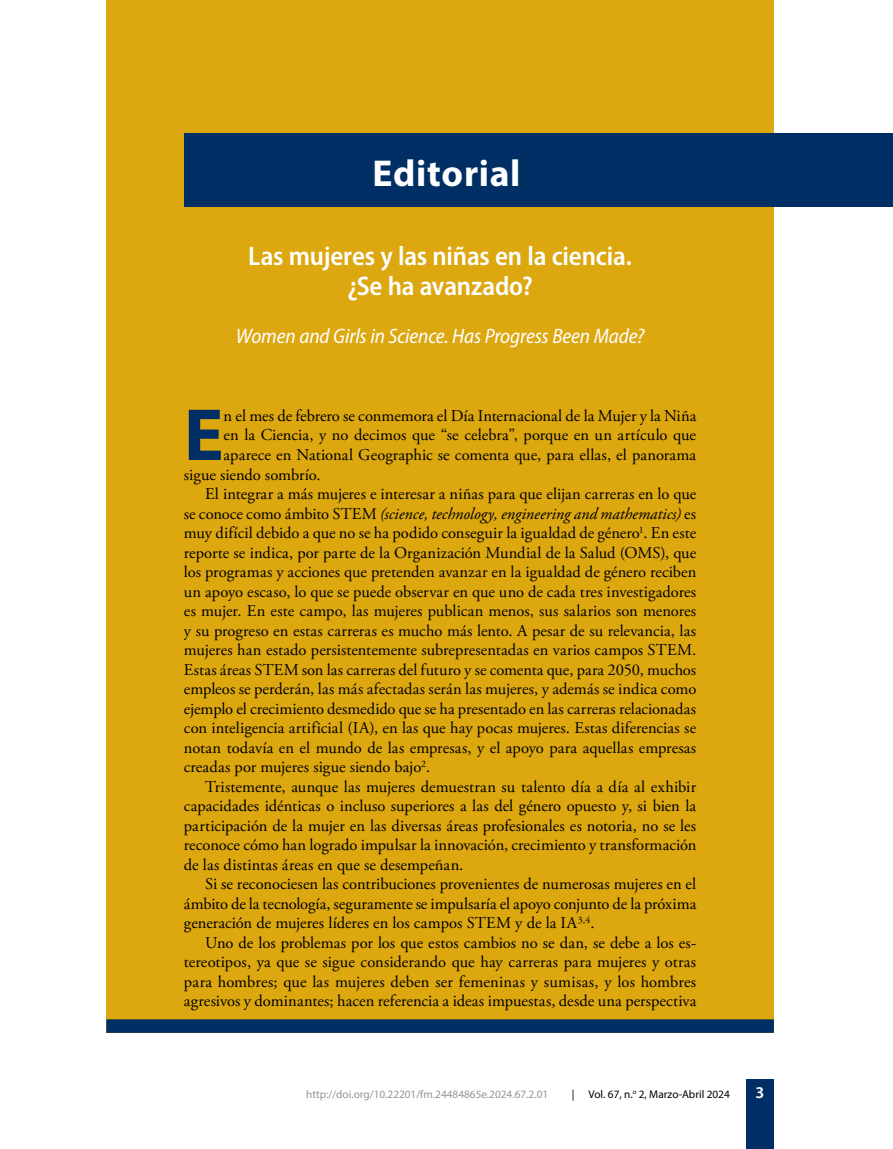
<style>
.page{position:relative;width:893px;height:1149px;background:#fff}
.page>*{position:absolute;margin:0;border:0;box-sizing:border-box;transform-origin:0 0}
.PP{font:700 74.4px "Myriad Pro";color:#002f65}
.t1{font:700 37.5px "Myriad Pro";letter-spacing:.02em;color:#fff}
.Tit_editorial{font:600 semi-condensed 27px/30px "Myriad Pro";letter-spacing:-.01em;color:#fff;text-align:center}
.Titi_editorial_ingle{font:italic semi-condensed 21px "Myriad Pro";letter-spacing:-.005em;color:#fff}
.C_de_texto{font:16.5px/19.5px "Adobe Garamond Pro";color:#000;text-align:justify}
.PP-2{font:16.5px "Adobe Garamond Pro";color:#000}
.t2{font:600 16.5px "Myriad Pro";color:#fff}
.DOI_derecho{font:11.25px "Myriad Pro";color:#939598}
.t3{font:11.25px "Myriad Pro";color:#000}
.s1{font-style:italic}
</style>
<div class="page">
<div style="left:746px;top:1079px;width:28px;height:69px;background:#002f65"></div>
<div style="left:106px;top:0;width:668px;height:1032px;background:#dca70f"></div>
<div style="left:184px;top:133px;width:709px;height:74px;background:#002f65"></div>
<div style="left:106px;top:1019px;width:668px;height:13px;background:#002f65"></div>
<h2 class="t1" style="left:372px;top:148px;width:150px">Editorial</h2>
<p class="Tit_editorial" style="left:248px;top:241px;width:385px">Las mujeres y las niñas en la ciencia. ¿Se ha avanzado?</p>
<p class="Titi_editorial_ingle" style="left:236px;top:324px;width:410px">Women and Girls in Science. Has Progress Been Made?</p>
<p class="PP" style="left:184px;top:386px;width:41px">E</p>
<p class="PP-2" style="left:224px;top:405px;width:474px">n el mes de febrero se conmemora el Día Internacional de la Mujer y la Niña</p>
<p class="PP-2" style="left:224px;top:425px;width:474px">en la Ciencia, y no decimos que “se celebra”, porque en un artículo que</p>
<p class="PP-2" style="left:224px;top:444px;width:474px">aparece en National Geographic se comenta que, para ellas, el panorama</p>
<p class="PP-2" style="left:184px;top:464px;width:138px">sigue siendo sombrío.</p>
<p class="C_de_texto" style="left:184px;top:484px;width:514px;text-indent:21px">El integrar a más mujeres e interesar a niñas para que elijan carreras en lo que se conoce como ámbito STEM <span class="s1">(science, technology, engineering and mathematics)</span> es muy difícil debido a que no se ha podido conseguir la igualdad de género<sup>1</sup>. En este reporte se indica, por parte de la Organización Mundial de la Salud (OMS), que los programas y acciones que pretenden avanzar en la igualdad de género reciben un apoyo escaso, lo que se puede observar en que uno de cada tres investigadores es mujer. En este campo, las mujeres publican menos, sus salarios son menores y su progreso en estas carreras es mucho más lento. A pesar de su relevancia, las mujeres han estado persistentemente subrepresentadas en varios campos STEM.<br>Estas áreas STEM son las carreras del futuro y se comenta que, para 2050, muchos empleos se perderán, las más afectadas serán las mujeres, y además se indica como ejemplo el crecimiento desmedido que se ha presentado en las carreras relacionadas con inteligencia artificial (IA), en las que hay pocas mujeres. Estas diferencias se notan todavía en el mundo de las empresas, y el apoyo para aquellas empresas creadas por mujeres sigue siendo bajo<sup>2</sup>.</p>
<p class="C_de_texto" style="left:184px;top:777px;width:514px;text-indent:21px">Tristemente, aunque las mujeres demuestran su talento día a día al exhibir capacidades idénticas o incluso superiores a las del género opuesto y, si bien la participación de la mujer en las diversas áreas profesionales es notoria, no se les reconoce cómo han logrado impulsar la innovación, crecimiento y transformación de las distintas áreas en que se desempeñan.</p>
<p class="C_de_texto" style="left:184px;top:874px;width:514px;text-indent:21px">Si se reconociesen las contribuciones provenientes de numerosas mujeres en el ámbito de la tecnología, seguramente se impulsaría el apoyo conjunto de la próxima generación de mujeres líderes en los campos STEM y de la IA<sup>3,4</sup>.</p>
<p class="C_de_texto" style="left:184px;top:933px;width:514px;text-indent:21px">Uno de los problemas por los que estos cambios no se dan, se debe a los es&shy;tereotipos, ya que se sigue considerando que hay carreras para mujeres y otras para hombres; que las mujeres deben ser femeninas y sumisas, y los hombres agresivos y dominantes; hacen referencia a ideas impuestas, desde una perspectiva</p>
<p class="DOI_derecho" style="left:306px;top:1086px;width:243px">http://doi.org/10.22201/fm.24484865e.2024.67.2.01</p>
<p class="t3" style="left:572px;top:1086px;width:159px">| Vol. 67, n.<sup>o</sup> 2, Marzo-Abril 2024</p>
<p class="t2" style="left:755px;top:1081px;width:10px">3</p>
</div>
